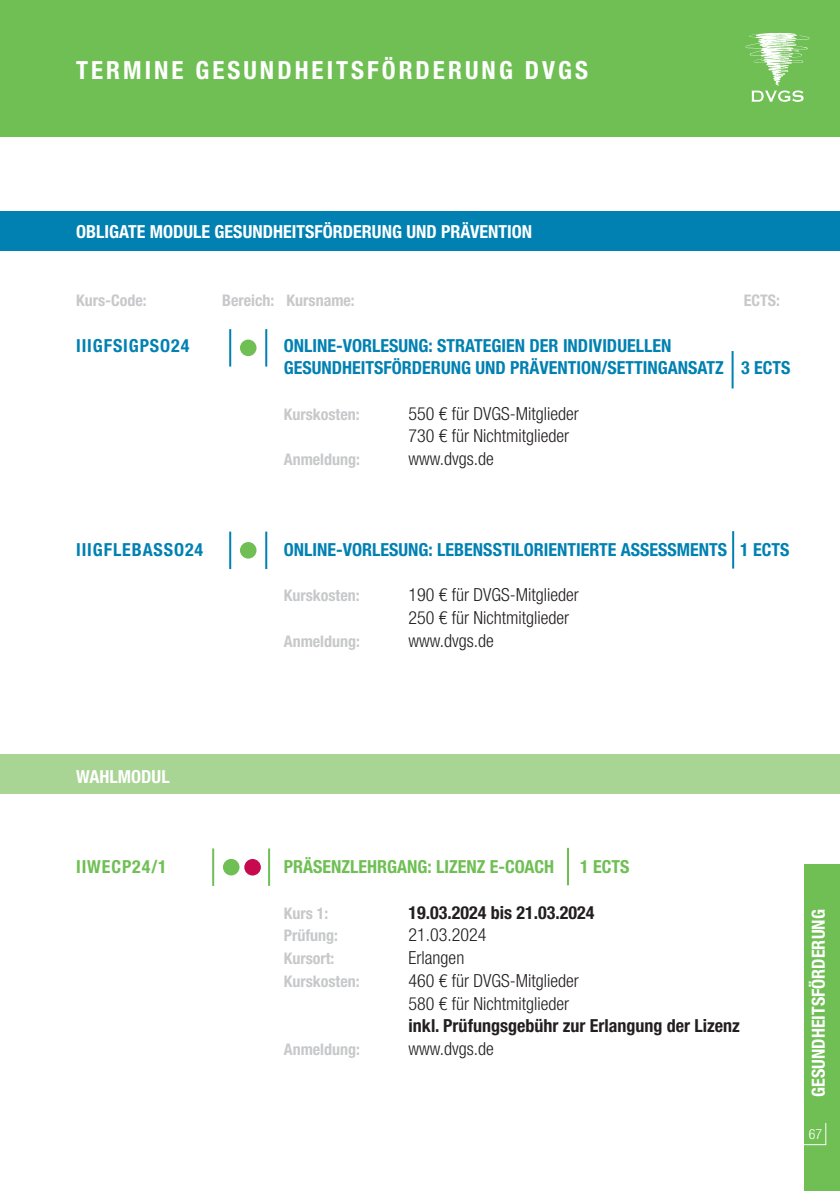
<style>
.page{position:relative;width:840px;height:1191px;background:#fff}
.page>*{position:absolute;margin:0;border:0;box-sizing:border-box;transform-origin:0 0}
.t1{font:700 condensed 25px "Helvetica Neue LT Std";letter-spacing:.12em;color:#fff}
.t2{font:300 condensed 18px/22.6px "Helvetica Neue LT Std";color:#231f20}
.t3{font:700 condensed 18px/22.6px "Helvetica Neue LT Std";color:#0081b2}
.t4{font:700 condensed 18px "Helvetica Neue LT Std";color:#fff}
.t5{font:700 condensed 18px "Helvetica Neue LT Std";color:#231f20}
.t6{font:700 condensed 18px "Helvetica Neue LT Std";color:#6fbf54}
.t7{font:700 condensed 18px "Helvetica Neue LT Std";letter-spacing:.05em;color:#0081b2}
.t8{font:700 condensed 18px "Helvetica Neue LT Std";letter-spacing:.05em;color:#6fbf54}
.t9{font:700 condensed 16px "Helvetica Neue LT Std";color:#c7c8ca}
.t10{font:300 condensed 14px "Helvetica Neue LT Std";color:#fff}
</style>
<div class="page">
<div style="left:0;top:0;width:839px;height:136px;background:#6fbf54"></div>
<svg style="left:745px;top:33px;width:63px;height:69px"></svg>
<div style="left:0;top:211px;width:839px;height:39px;background:#0081b2"></div>
<div style="left:0;top:754px;width:839px;height:40px;background:#a8d494"></div>
<hr style="left:265px;top:329px;width:2px;height:37px;background:#0081b2">
<div style="left:240px;top:339px;width:16px;height:17px;background:#6fbf54;border-radius:50%"></div>
<hr style="left:229px;top:329px;width:2px;height:37px;background:#0081b2">
<hr style="left:731px;top:351px;width:2px;height:37px;background:#0081b2">
<hr style="left:268px;top:848px;width:2px;height:38px;background:#6fbf54">
<div style="left:223px;top:859px;width:16px;height:16px;background:#6fbf54;border-radius:50%"></div>
<hr style="left:212px;top:848px;width:2px;height:38px;background:#6fbf54">
<hr style="left:265px;top:531px;width:2px;height:38px;background:#0081b2">
<div style="left:240px;top:542px;width:16px;height:16px;background:#6fbf54;border-radius:50%"></div>
<hr style="left:229px;top:531px;width:2px;height:38px;background:#0081b2">
<hr style="left:731px;top:531px;width:2px;height:37px;background:#0081b2">
<hr style="left:566px;top:848px;width:2px;height:37px;background:#6fbf54">
<div style="left:244px;top:859px;width:17px;height:16px;background:#c7094f;border-radius:50%"></div>
<div style="left:803px;top:865px;width:36px;height:326px;background:#6fbf54"></div>
<svg style="left:803px;top:1122px;width:23px;height:23px"></svg>
<h1 class="t1" style="left:76px;top:55px;width:513px">TERMINE GESUNDHEITSFÖRDERUNG DVGS</h1>
<p class="t4" style="left:76px;top:221px;width:457px">OBLIGATE MODULE GESUNDHEITSFÖRDERUNG UND PRÄVENTION</p>
<p class="t9" style="left:76px;top:291px;width:72px">Kurs-Code:</p>
<p class="t9" style="left:222px;top:291px;width:134px">Bereich: Kursname:</p>
<p class="t3" style="left:283px;top:334px;width:508px">ONLINE-VORLESUNG: STRATEGIEN DER INDIVIDUELLEN<br>GESUNDHEITSFÖRDERUNG UND PRÄVENTION/SETTINGANSATZ 3 ECTS</p>
<p class="t9" style="left:283px;top:404px;width:77px">Kurskosten:</p>
<p class="t2" style="left:408px;top:402px;width:172px">550 € für DVGS-Mitglieder<br>730 € für Nichtmitglieder</p>
<p class="t9" style="left:283px;top:450px;width:78px">Anmeldung:</p>
<p class="t2" style="left:408px;top:447px;width:87px">www.dvgs.de</p>
<p class="t9" style="left:743px;top:291px;width:38px">ECTS:</p>
<p class="t7" style="left:76px;top:334px;width:115px">IIIGFSIGPSO24</p>
<p class="t7" style="left:76px;top:538px;width:128px">IIIGFLEBASSO24</p>
<p class="t3" style="left:283px;top:538px;width:507px">ONLINE-VORLESUNG: LEBENSSTILORIENTIERTE ASSESSMENTS 1 ECTS</p>
<p class="t9" style="left:283px;top:586px;width:77px">Kurskosten:</p>
<p class="t2" style="left:408px;top:583px;width:172px">190 € für DVGS-Mitglieder<br>250 € für Nichtmitglieder</p>
<p class="t9" style="left:283px;top:631px;width:78px">Anmeldung:</p>
<p class="t2" style="left:408px;top:629px;width:87px">www.dvgs.de</p>
<p class="t4" style="left:76px;top:765px;width:95px">WAHLMODUL</p>
<p class="t8" style="left:76px;top:856px;width:92px">IIWECP24/1</p>
<p class="t6" style="left:283px;top:856px;width:272px">PRÄSENZLEHRGANG: LIZENZ E-COACH</p>
<p class="t6" style="left:580px;top:856px;width:51px">1 ECTS</p>
<p class="t9" style="left:283px;top:903px;width:46px">Kurs 1:</p>
<p class="t5" style="left:408px;top:901px;width:187px">19.03.2024 bis 21.03.2024</p>
<p class="t9" style="left:283px;top:926px;width:56px">Prüfung:</p>
<p class="t2" style="left:408px;top:923px;width:79px">21.03.2024</p>
<p class="t9" style="left:283px;top:948px;width:52px">Kursort:</p>
<p class="t2" style="left:408px;top:946px;width:57px">Erlangen</p>
<p class="t9" style="left:283px;top:971px;width:77px">Kurskosten:</p>
<p class="t2" style="left:408px;top:969px;width:172px">460 € für DVGS-Mitglieder<br>580 € für Nichtmitglieder</p>
<p class="t5" style="left:408px;top:1015px;width:332px">inkl. Prüfungsgebühr zur Erlangung der Lizenz</p>
<p class="t9" style="left:283px;top:1039px;width:78px">Anmeldung:</p>
<p class="t2" style="left:408px;top:1037px;width:87px">www.dvgs.de</p>
<p class="t4" style="left:806px;top:1096px;width:189px;rotate:-90deg">GESUNDHEITSFÖRDERUNG</p>
<p class="t10" style="left:808px;top:1126px;width:15px">67</p>
</div>
